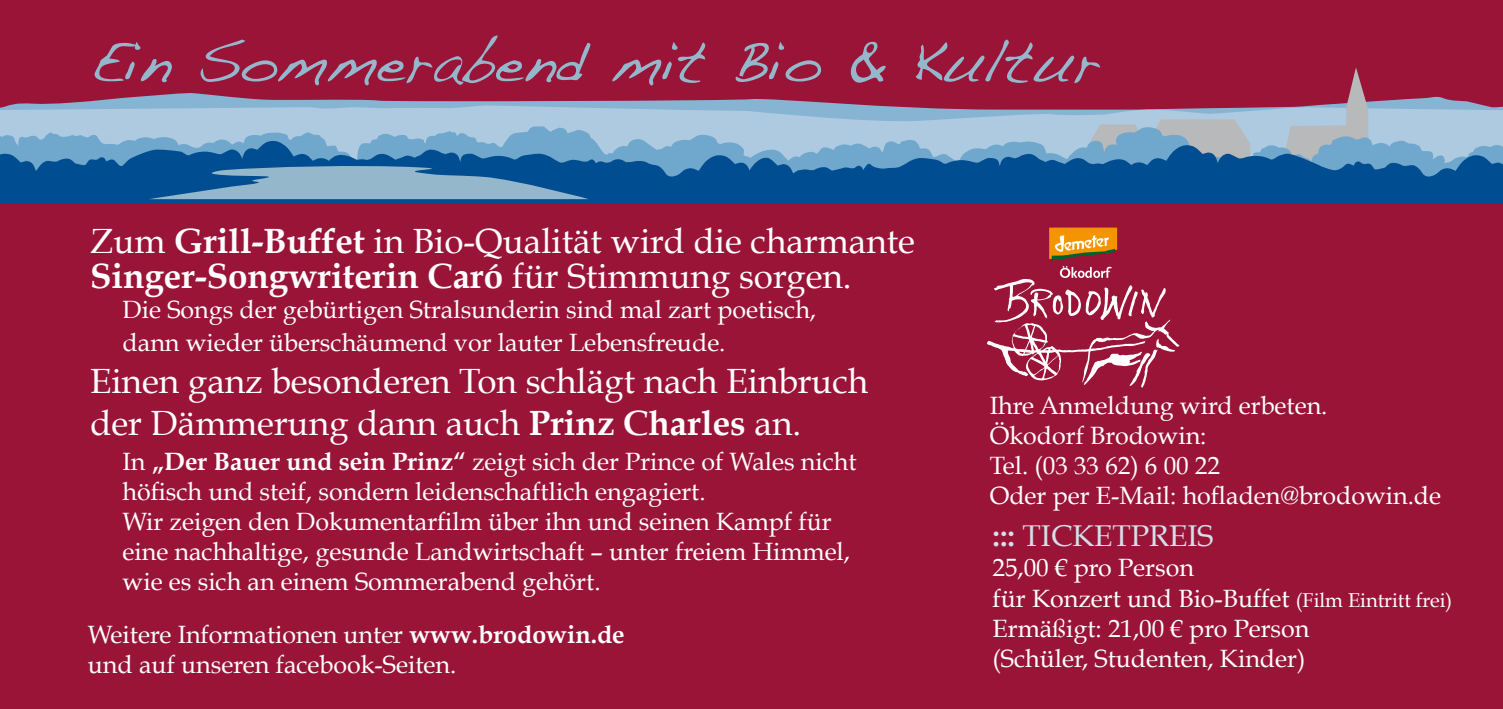
<style>
.page{position:relative;width:1503px;height:709px;background:#fff}
.page>*{position:absolute;margin:0;border:0;box-sizing:border-box;transform-origin:0 0}
.t1{font:60px "Handwriting Dakota";color:#94b7cb}
.t2{font:35px/35px "Book Antiqua";color:#fff}
.t3{font:30px "Book Antiqua";color:#d3e0ea}
.t4{font:25px/30px "Book Antiqua";color:#fff}
.s1{font-weight:700}
.s2{font-size:20px}
</style>
<div class="page">
<div style="left:0;top:0;width:1502px;height:709px;background:#991437"></div>
<svg style="left:987px;top:266px;width:192px;height:122px"></svg>
<svg style="left:1049px;top:227px;width:68px;height:33px;background:#d28b2d"></svg>
<svg style="left:11px;top:93px;width:1471px;height:12px"></svg>
<svg style="left:0;top:105px;width:1502px;height:21px;background:#a3bad4"></svg>
<svg style="left:1090px;top:119px;width:160px;height:7px"></svg>
<svg style="left:1282px;top:67px;width:86px;height:59px"></svg>
<svg style="left:0;top:126px;width:1502px;height:12px;background:#a9c4da"></svg>
<svg style="left:0;top:138px;width:1502px;height:66px;background:#3273a9"></svg>
<svg style="left:148px;top:164px;width:441px;height:35px;background:#588cb3"></svg>
<h1 class="t1" style="left:90px;top:26px;width:1011px">Ein Sommerabend mit Bio &amp; Kultur</h1>
<h2 class="t2" style="left:90px;top:224px;width:826px">Zum <span class="s1">Grill-Buffet</span> in Bio-Qualität wird die charmante<br><span class="s1">Singer-Songwriterin Caró</span> für Stimmung sorgen.</h2>
<p class="t4" style="left:122px;top:293px;width:695px;line-height:33px">Die Songs der gebürtigen Stralsunderin sind mal zart poetisch, dann wieder überschäumend vor lauter Lebensfreude.</p>
<h2 class="t2" style="left:90px;top:360px;width:779px;line-height:42px">Einen ganz besonderen Ton schlägt nach Einbruch der Dämmerung dann auch <span class="s1">Prinz Charles</span> an.</h2>
<p class="t4" style="left:122px;top:446px;width:735px">In <span class="s1">„Der Bauer und sein Prinz“</span> zeigt sich der Prince of Wales nicht höfisch und steif, sondern leidenschaftlich engagiert.<br>Wir zeigen den Dokumentarfilm über ihn und seinen Kampf für eine nachhaltige, gesunde Landwirtschaft – unter freiem Himmel, wie es sich an einem Sommerabend gehört.</p>
<p class="t4" style="left:88px;top:619px;width:538px">Weitere Informationen unter <span class="s1">www.brodowin.de </span>und auf unseren facebook-Seiten.</p>
<p class="t4" style="left:989px;top:390px;width:453px">Ihre Anmeldung wird erbeten.<br>Ökodorf Brodowin:<br>Tel. (03 33 62) 6 00 22<br>Oder per E-Mail: hofladen@brodowin.de</p>
<p class="t3" style="left:992px;top:517px;width:222px"><span class="s1">:::</span> TICKETPREIS</p>
<p class="t4" style="left:992px;top:553px;width:461px">25,00 € pro Person<br>für Konzert und Bio-Buffet <span class="s2">(Film Eintritt frei)<br></span>Ermäßigt: 21,00 € pro Person<br>(Schüler, Studenten, Kinder)</p>
</div>
